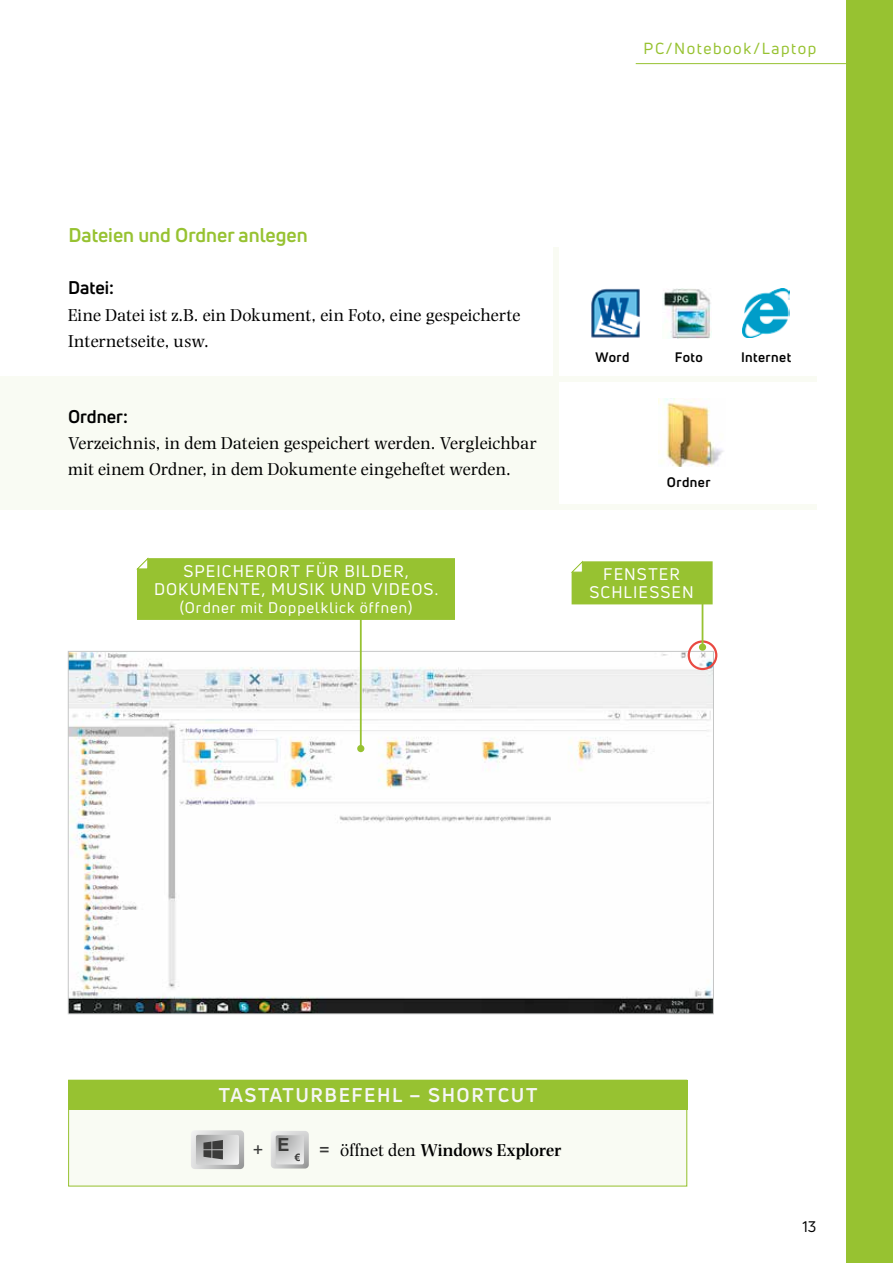
<style>
.page{position:relative;width:893px;height:1263px;background:#fff}
.page>*{position:absolute;margin:0;border:0;box-sizing:border-box;transform-origin:0 0}
.t1{font:700 19.5px "Uni Neue";color:#97c231}
.t2{font:700 19.5px "Uni Neue";letter-spacing:.08em;color:#f6f6f6}
.t3{font:18px/26.2px "Photina MT Std";letter-spacing:.005em;color:#000}
.t4{font:600 18px "Photina MT Std";letter-spacing:.005em;color:#000}
.t5{font:700 18px "Uni Neue";color:#000}
.t6{font:700 18px "Arial";color:#3b3b3a}
.t7{font:18px "Arial";color:#3b3b3a}
.t8{font:16.5px/18px "Uni Neue";letter-spacing:.06em;color:#fff;text-align:center}
.t9{font:15.75px "Uni Neue";letter-spacing:.1em;color:#97c231}
.t10{font:15px "Uni Neue";letter-spacing:.065em;color:#fff}
.t11{font:15px "Uni Neue";color:#000}
.t12{font:700 13.5px "Uni Neue";letter-spacing:.03em;color:#000}
.s1{font-family:"Arial";font-weight:400;color:#3b3b3a}
.s2{font-weight:400}
</style>
<div class="page">
<hr style="left:636px;top:63px;width:257px;height:1px;background:#97c231">
<div style="left:846px;top:0;width:47px;height:1263px;background:#97c231"></div>
<div style="left:68px;top:1095px;width:619px;height:92px;background:#f9fbf3"></div>
<div style="left:68px;top:1080px;width:619px;height:29px;background:#97c231"></div>
<img style="left:70px;top:653px;width:642px;height:359px">
<img style="left:591px;top:288px;width:49px;height:50px">
<img style="left:662px;top:289px;width:50px;height:49px">
<img style="left:742px;top:289px;width:48px;height:48px">
<img style="left:658px;top:398px;width:65px;height:68px">
<hr style="left:360px;top:597px;width:2px;height:151px;background:#97c231">
<div style="left:357px;top:745px;width:7px;height:7px;background:#97c231;border-radius:50%"></div>
<div style="left:0;top:382px;width:558px;height:127px;background:#f9fbf3"></div>
<div style="left:0;top:377px;width:816px;height:5px;background:#f9fbf3"></div>
<div style="left:0;top:504px;width:816px;height:5px;background:#f9fbf3"></div>
<div style="left:553px;top:248px;width:5px;height:257px;background:#f9fbf3"></div>
<div style="left:137px;top:558px;width:318px;height:62px;background:#97c231"></div>
<svg style="left:271px;top:1131px;width:38px;height:37px"></svg>
<svg style="left:191px;top:1130px;width:53px;height:39px;background:#b7b8b8"></svg>
<div style="left:571px;top:561px;width:142px;height:43px;background:#97c231"></div>
<div style="left:688px;top:640px;width:29px;height:30px;border:2px solid #e94a42;border-radius:50%"></div>
<hr style="left:702px;top:588px;width:1px;height:59px;background:#97c231">
<div style="left:699px;top:644px;width:7px;height:7px;background:#97c231;border-radius:50%"></div>
<p class="t9" style="left:644px;top:39px;width:174px">PC/Notebook/Laptop</p>
<p class="t1" style="left:68px;top:223px;width:241px">Dateien und Ordner anlegen</p>
<p class="t5" style="left:68px;top:277px;width:48px">Datei:</p>
<p class="t3" style="left:68px;top:302px;width:454px">Eine Datei ist z.B. ein Dokument, ein Foto, eine gespeicherte<br>Internetseite, usw.</p>
<p class="t5" style="left:68px;top:405px;width:61px">Ordner:</p>
<p class="t3" style="left:68px;top:430px;width:470px">Verzeichnis, in dem Dateien gespeichert werden. Vergleichbar mit einem Ordner, in dem Dokumente eingeheftet werden.</p>
<p class="t8" style="left:154px;top:562px;width:286px">SPEICHERORT FÜR BILDER,<br>DOKUMENTE, MUSIK UND VIDEOS.</p>
<p class="t10" style="left:180px;top:598px;width:234px">(Ordner mit Doppelklick öffnen)</p>
<p class="t12" style="left:596px;top:349px;width:36px">Word</p>
<p class="t12" style="left:675px;top:349px;width:30px">Foto</p>
<p class="t12" style="left:741px;top:349px;width:52px">Internet</p>
<p class="t12" style="left:667px;top:474px;width:45px">Ordner</p>
<p class="t8" style="left:589px;top:565px;width:106px">FENSTER<br>SCHLIESSEN</p>
<p class="t2" style="left:219px;top:1083px;width:320px">TASTATURBEFEHL – SHORTCUT</p>
<p class="t6" style="left:277px;top:1133px;width:14px">E</p>
<p class="t7" style="left:253px;top:1138px;width:12px">+</p>
<p class="t4" style="left:295px;top:1140px;width:268px"><sub>€</sub> <span class="s1">=</span> <span class="s2">öffnet den</span> Windows Explorer</p>
<p class="t11" style="left:803px;top:1217px;width:15px">13</p>
</div>
